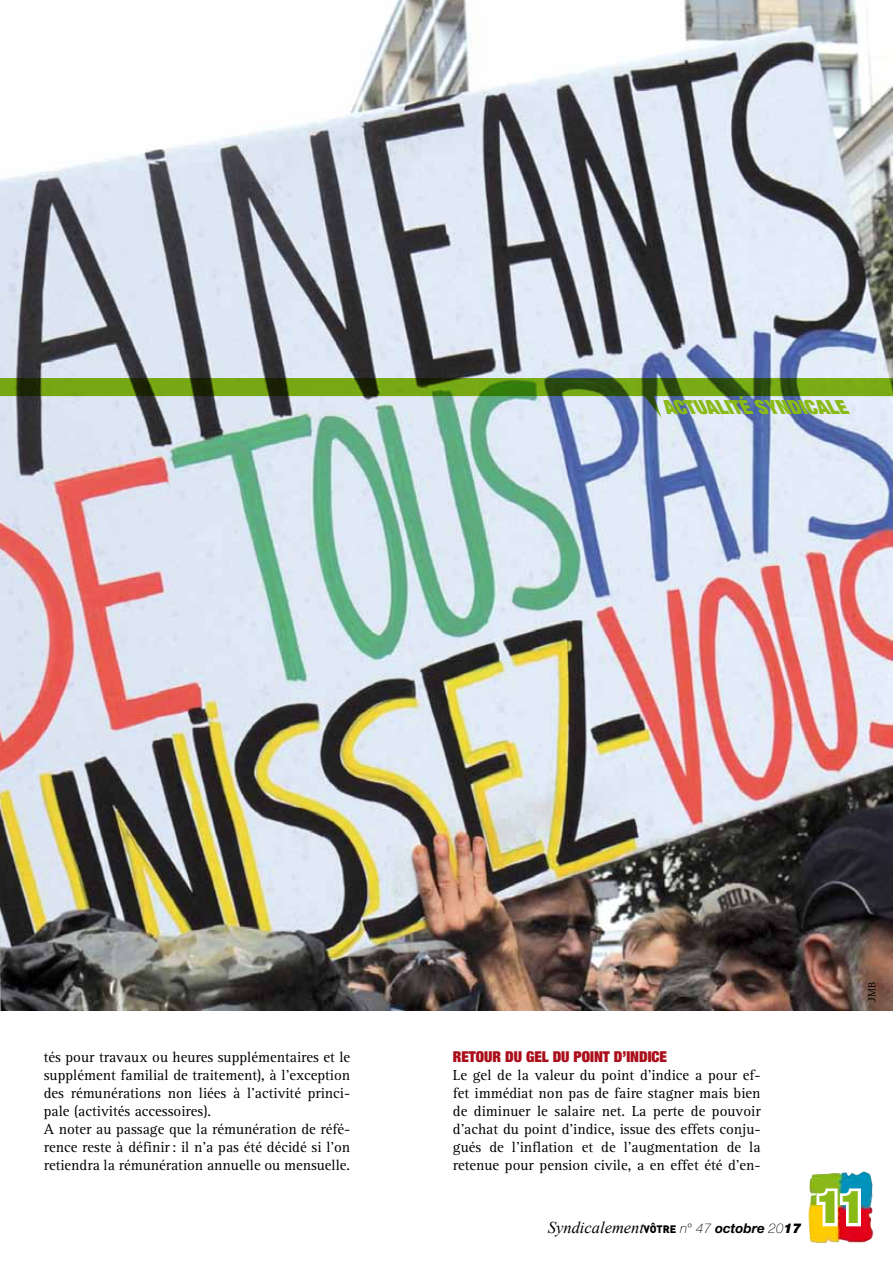
<style>
.page{position:relative;width:893px;height:1263px;background:#fff}
.page>*{position:absolute;margin:0;border:0;box-sizing:border-box;transform-origin:0 0}
.t1{font:900 condensed 45px "Helvetica Neue LT Std";color:#89ba16}
.t2{font:italic 900 condensed 19.5px "Helvetica Neue LT Std";color:#89ba16}
.t3{font:italic 16.5px "Times New Roman";color:#000}
.t4{font:15px/18px "Rotis Serif Std";color:#000}
.t5{font:900 condensed 15px "Helvetica Neue LT Std";color:#ab0e1a}
.t6{font:10.5px "Rotis Serif Std";color:#000}
.s1{font-family:"DIN";font-weight:900;font-style:normal;font-size:10.65px}
.s2{font-family:"Helvetica Neue LT Std";font-weight:100;font-size:13.5px}
.s3{font-family:"Helvetica Neue LT Std";font-weight:700;font-size:13.5px}
.s4{font-family:"Helvetica Neue LT Std";font-weight:900;font-size:13.5px}
</style>
<div class="page">
<img style="left:0;top:0;width:893px;height:1010px">
<img style="left:808px;top:1171px;width:66px;height:72px">
<svg style="left:813px;top:1185px;width:51px;height:44px"></svg>
<svg style="left:0;top:378px;width:893px;height:39px;background:#8aa577"></svg>
<h2 class="t2" style="left:667px;top:395px;width:197px">ACTUALITÉSYNDICALE</h2>
<p class="t6" style="left:866px;top:1002px;width:21px;rotate:-90deg">JMB</p>
<p class="t4" style="left:44px;top:1048px;width:308px">tés pour travaux ou heures supplémentaires et le supplément familial de traitement), à l’exception des rémunérations non liées à l’activité princi&shy;pale (activités accessoires).<br>A noter au passage que la rémunération de réfé&shy;rence reste à définir: il n'a pas été décidé si l'on retiendra la rémunération annuelle ou mensuelle.</p>
<p class="t5" style="left:453px;top:1047px;width:216px">RETOUR DU GEL DU POINT D’INDICE</p>
<p class="t4" style="left:453px;top:1066px;width:309px;text-align:justify">Le gel de la valeur du point d’indice a pour ef&shy;fet immédiat non pas de faire stagner mais bien de diminuer le salaire net. La perte de pouvoir d’achat du point d’indice, issue des effets conju&shy;gués de l’inflation et de l’augmentation de la retenue pour pension civile, a en effet été d’en-</p>
<p class="t3" style="left:548px;top:1218px;width:255px">Syndicalement<span class="s1">VÔTRE</span> <span class="s2">n° 47</span> <span class="s3">octobre</span> <span class="s2">20</span><span class="s4">17</span></p>
<h1 class="t1" style="left:817px;top:1178px;width:48px">11</h1>
</div>
